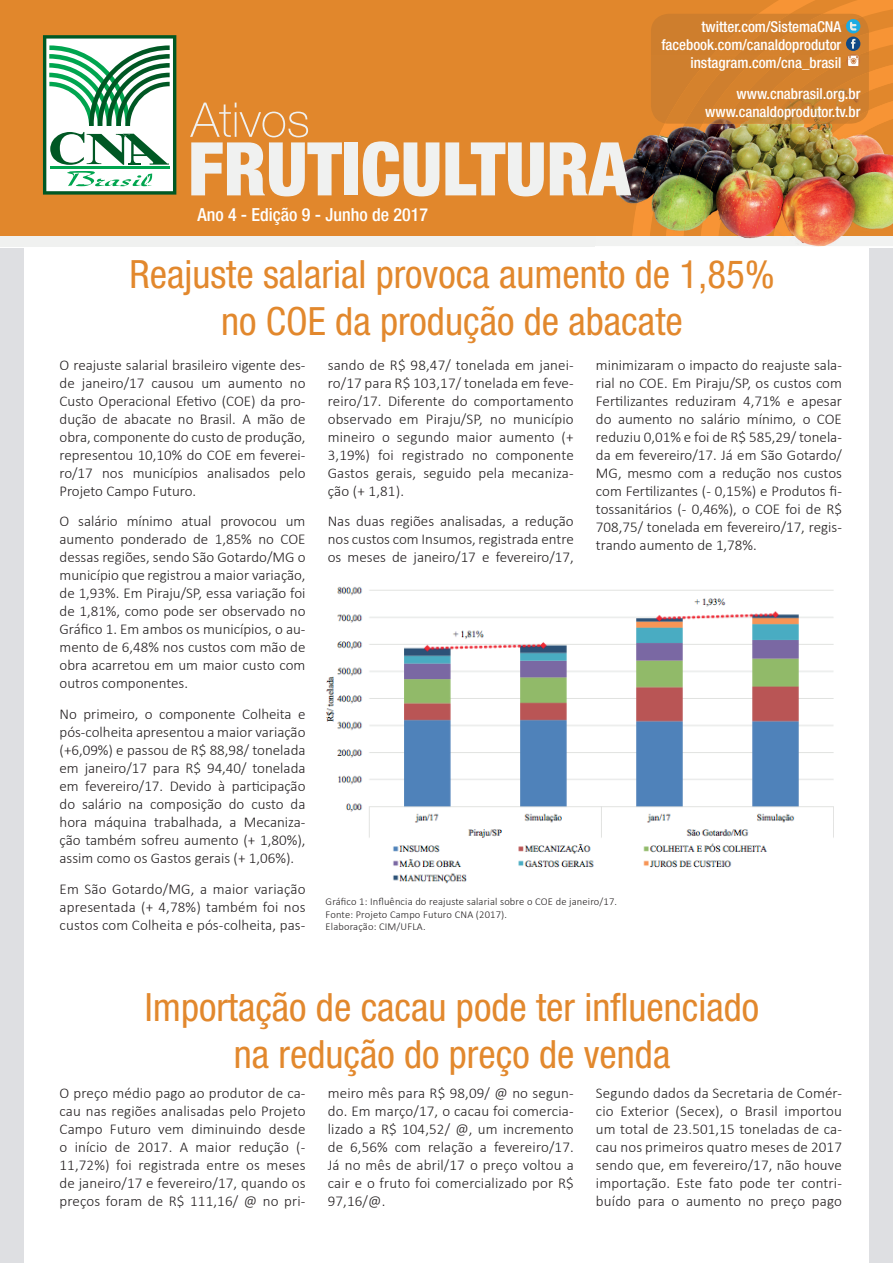
<style>
.page{position:relative;width:893px;height:1263px;background:#fff}
.page>*{position:absolute;margin:0;border:0;box-sizing:border-box;transform-origin:0 0}
.t1{font:condensed 39px/46.8px "Helvetica Neue LT Std";color:#e2882d;text-align:center}
.t2{font:500 condensed 18px "Helvetica Neue LT Std";color:#fff}
.t3{font:300 15px/18px "Calibri";color:#231f20;text-align:justify}
.t4{font:500 condensed 15px/18px "Helvetica Neue LT Std";color:#fff;text-align:right}
.t5{font:300 10.5px/12.6px "Calibri";letter-spacing:.015em;color:#231f20}
</style>
<div class="page">
<div style="left:0;top:89px;width:893px;height:1174px;background:#dedfe2"></div>
<div style="left:24px;top:171px;width:845px;height:1092px;background:#fff"></div>
<div style="left:0;top:0;width:893px;height:241px;background:#e1872c"></div>
<svg style="left:43px;top:35px;width:133px;height:160px"></svg>
<svg style="left:759px;top:0;width:134px;height:14px;fill:#f79435"></svg>
<div style="left:0;top:236px;width:893px;height:10px;background:#f0f1f0"></div>
<img style="left:595px;top:158px;width:298px;height:89px">
<img style="left:632px;top:135px;width:19px;height:101px">
<svg style="left:190px;top:103px;width:152px;height:93px"></svg>
<div style="left:345px;top:142px;width:13px;height:53px;background:#f0f1f0"></div>
<svg style="left:363px;top:141px;width:76px;height:55px"></svg>
<svg style="left:445px;top:142px;width:99px;height:54px"></svg>
<svg style="left:550px;top:142px;width:81px;height:53px"></svg>
<img style="left:651px;top:14px;width:242px;height:227px">
<img style="left:327px;top:587px;width:506px;height:297px">
<div style="left:566px;top:876px;width:24px;height:16px;background:#fff"></div>
<p class="t2" style="left:197px;top:204px;width:232px">Ano 4 - Edição 9 - Junho de 2017</p>
<p class="t4" style="left:661px;top:17px;width:181px">twitter.com/SistemaCNA facebook.com/canaldoprodutor instagram.com/cna_brasil</p>
<p class="t4" style="left:705px;top:84px;width:157px">www.cnabrasil.org.br www.canaldoprodutor.tv.br</p>
<h1 class="t1" style="left:130px;top:251px;width:647px">Reajuste salarial provoca aumento de 1,85% no COE da produção de abacate</h1>
<p class="t3" style="left:60px;top:355px;width:247px">O reajuste salarial brasileiro vigente des&shy;de janeiro/17 causou um aumento no Custo Operacional Efetivo (COE) da pro&shy;dução de abacate no Brasil. A mão de obra, componente do custo de produção, representou 10,10% do COE em feverei&shy;ro/17 nos municípios analisados pelo Projeto Campo Futuro.</p>
<p class="t3" style="left:60px;top:512px;width:247px">O salário mínimo atual provocou um aumento ponderado de 1,85% no COE dessas regiões, sendo São Gotardo/MG o município que registrou a maior variação, de 1,93%. Em Piraju/SP, essa variação foi de 1,81%, como pode ser observado no Gráfico 1. Em ambos os municípios, o au&shy;mento de 6,48% nos custos com mão de obra acarretou em um maior custo com outros componentes.</p>
<p class="t3" style="left:60px;top:705px;width:247px">No primeiro, o componente Colheita e pós-colheita apresentou a maior variação (+6,09%) e passou de R$ 88,98/ tonelada em janeiro/17 para R$ 94,40/ tonelada em fevereiro/17. Devido à participação do salário na composição do custo da hora máquina trabalhada, a Mecaniza&shy;ção também sofreu aumento (+ 1,80%), assim como os Gastos gerais (+ 1,06%).</p>
<p class="t3" style="left:60px;top:880px;width:248px">Em São Gotardo/MG, a maior variação apresentada (+ 4,78%) também foi nos custos com Colheita e pós-colheita, pas-</p>
<p class="t3" style="left:328px;top:355px;width:248px">sando de R$ 98,47/ tonelada em janei&shy;ro/17 para R$ 103,17/ tonelada em feve&shy;reiro/17. Diferente do comportamento observado em Piraju/SP, no município mineiro o segundo maior aumento (+ 3,19%) foi registrado no componente Gastos gerais, seguido pela mecaniza&shy;ção (+ 1,81).</p>
<p class="t3" style="left:328px;top:512px;width:247px">Nas duas regiões analisadas, a redução nos custos com Insumos, registrada entre os meses de janeiro/17 e fevereiro/17,</p>
<p class="t3" style="left:596px;top:355px;width:247px">minimizaram o impacto do reajuste sala&shy;rial no COE. Em Piraju/SP, os custos com Fertilizantes reduziram 4,71% e apesar do aumento no salário mínimo, o COE reduziu 0,01% e foi de R$ 585,29/ tonela&shy;da em fevereiro/17. Já em São Gotardo/ MG, mesmo com a redução nos custos com Fertilizantes (- 0,15%) e Produtos fi&shy;tossanitários (- 0,46%), o COE foi de R$ 708,75/ tonelada em fevereiro/17, regis&shy;trando aumento de 1,78%.</p>
<p class="t5" style="left:326px;top:895px;width:293px">Gráfico 1: Influência do reajuste salarial sobre o COE de janeiro/17.<br>Fonte: Projeto Campo Futuro CNA (2017).<br>Elaboração: CIM/UFLA.</p>
<h1 class="t1" style="left:145px;top:983px;width:616px">Importação de cacau pode ter influenciado na redução do preço de venda</h1>
<p class="t3" style="left:60px;top:1084px;width:248px">O preço médio pago ao produtor de ca&shy;cau nas regiões analisadas pelo Projeto Campo Futuro vem diminuindo desde o início de 2017. A maior redução (- 11,72%) foi registrada entre os meses de janeiro/17 e fevereiro/17, quando os preços foram de R$ 111,16/ @ no pri-</p>
<p class="t3" style="left:328px;top:1084px;width:247px">meiro mês para R$ 98,09/ @ no segun&shy;do. Em março/17, o cacau foi comercia&shy;lizado a R$ 104,52/ @, um incremento de 6,56% com relação a fevereiro/17.<br>Já no mês de abril/17 o preço voltou a cair e o fruto foi comercializado por R$ 97,16/@.</p>
<p class="t3" style="left:596px;top:1084px;width:248px">Segundo dados da Secretaria de Comér&shy;cio Exterior (Secex), o Brasil importou um total de 23.501,15 toneladas de ca&shy;cau nos primeiros quatro meses de 2017 sendo que, em fevereiro/17, não houve importação. Este fato pode ter contri&shy;buído para o aumento no preço pago</p>
</div>
